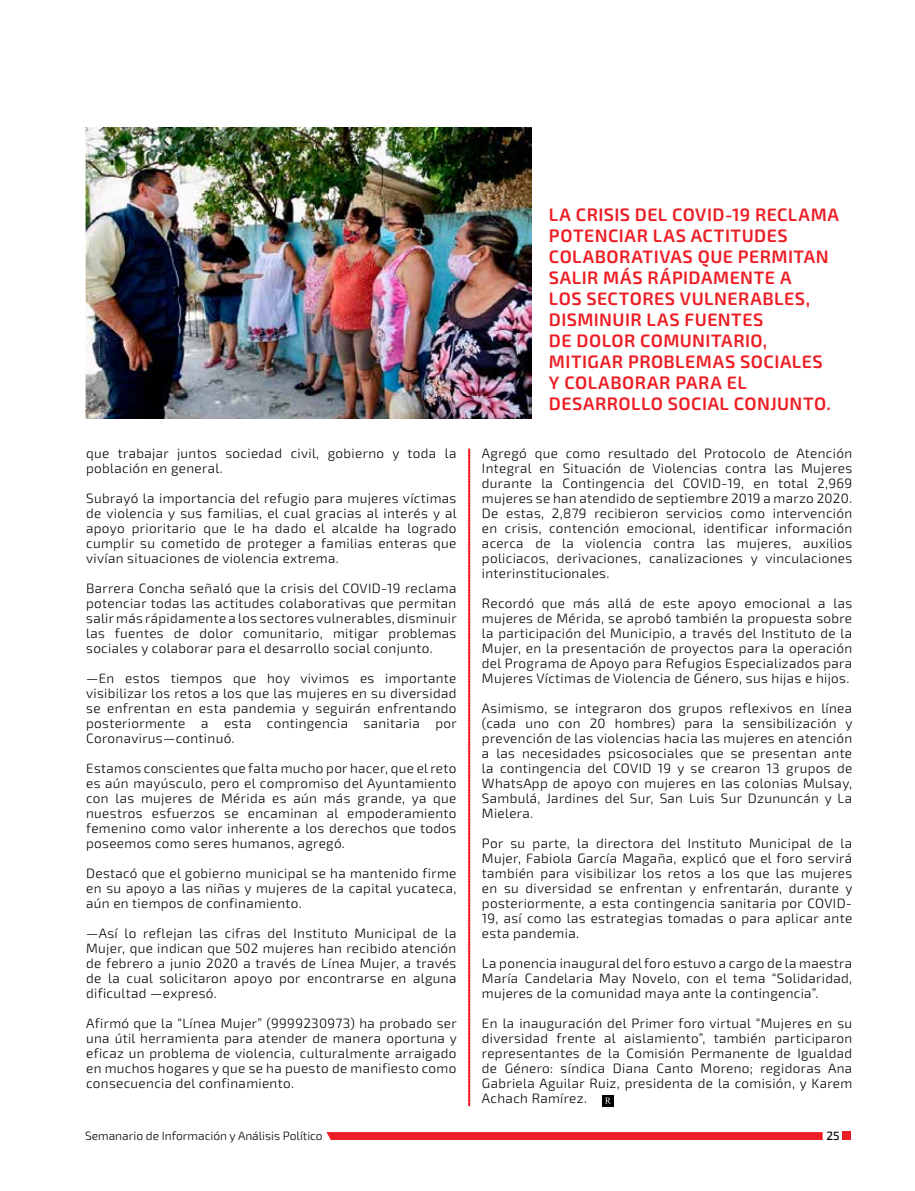
<style>
.page{position:relative;width:915px;height:1191px;background:#fff}
.page>*{position:absolute;margin:0;border:0;box-sizing:border-box;transform-origin:0 0}
.t1{font:600 18px/21px "Exo 2";letter-spacing:.025em;color:#ed1d24}
.t2{font:300 13.5px/15px "Exo 2";letter-spacing:.025em;color:#000;text-align:justify}
.t3{font:300 12px "Exo 2";color:#000}
.t4{font:500 12px "Exo 2";color:#000}
</style>
<div class="page">
<div style="left:842px;top:1131px;width:8px;height:9px;background:#ed1d24"></div>
<svg style="left:326px;top:1132px;width:496px;height:8px;background:#ed2128"></svg>
<svg style="left:468px;top:448px;width:2px;height:658px"></svg>
<div style="left:602px;top:1095px;width:11px;height:11px;background:#000"></div>
<svg style="left:605px;top:1097px;width:5px;height:6px"></svg>
<img style="left:85px;top:127px;width:446px;height:292px">
<p class="t2" style="left:86px;top:446px;width:371px">que trabajar juntos sociedad civil, gobierno y toda la población en general.</p>
<p class="t2" style="left:86px;top:491px;width:372px">Subrayó la importancia del refugio para mujeres víctimas de violencia y sus familias, el cual gracias al interés y al apoyo prioritario que le ha dado el alcalde ha logrado cumplir su cometido de proteger a familias enteras que vivían situaciones de violencia extrema.</p>
<p class="t2" style="left:86px;top:581px;width:372px">Barrera Concha señaló que la crisis del COVID-19 reclama potenciar todas las actitudes colaborativas que permitan salir más rápidamente a los sectores vulnerables, disminuir las fuentes de dolor comunitario, mitigar problemas sociales y colaborar para el desarrollo social conjunto.</p>
<p class="t2" style="left:86px;top:671px;width:372px">—En estos tiempos que hoy vivimos es importante visibilizar los retos a los que las mujeres en su diversidad se enfrentan en esta pandemia y seguirán enfrentando posteriormente a esta contingencia sanitaria por Coronavirus—continuó.</p>
<p class="t2" style="left:86px;top:761px;width:371px">Estamos conscientes que falta mucho por hacer, que el reto es aún mayúsculo, pero el compromiso del Ayuntamiento con las mujeres de Mérida es aún más grande, ya que nuestros esfuerzos se encaminan al empoderamiento femenino como valor inherente a los derechos que todos poseemos como seres humanos, agregó.</p>
<p class="t2" style="left:86px;top:866px;width:371px">Destacó que el gobierno municipal se ha mantenido firme en su apoyo a las niñas y mujeres de la capital yucateca, aún en tiempos de confinamiento.</p>
<p class="t2" style="left:86px;top:926px;width:371px">—Así lo reflejan las cifras del Instituto Municipal de la Mujer, que indican que 502 mujeres han recibido atención de febrero a junio 2020 a través de Línea Mujer, a través de la cual solicitaron apoyo por encontrarse en alguna dificultad —expresó.</p>
<p class="t2" style="left:86px;top:1016px;width:372px">Afirmó que la “Línea Mujer” (9999230973) ha probado ser una útil herramienta para atender de manera oportuna y eficaz un problema de violencia, culturalmente arraigado en muchos hogares y que se ha puesto de manifiesto como consecuencia del confinamiento.</p>
<p class="t1" style="left:549px;top:205px;width:291px">LA CRISIS DEL COVID-19 RECLAMA<br>POTENCIAR LAS ACTITUDES<br>COLABORATIVAS QUE PERMITAN<br>SALIR MÁS RÁPIDAMENTE A<br>LOS SECTORES VULNERABLES,<br>DISMINUIR LAS FUENTES<br>DE DOLOR COMUNITARIO,<br>MITIGAR PROBLEMAS SOCIALES<br>Y COLABORAR PARA EL<br>DESARROLLO SOCIAL CONJUNTO.</p>
<p class="t2" style="left:482px;top:446px;width:371px">Agregó que como resultado del Protocolo de Atención Integral en Situación de Violencias contra las Mujeres durante la Contingencia del COVID-19, en total 2,969 mujeres se han atendido de septiembre 2019 a marzo 2020.<br>De estas, 2,879 recibieron servicios como intervención en crisis, contención emocional, identificar información acerca de la violencia contra las mujeres, auxilios policiacos, derivaciones, canalizaciones y vinculaciones interinstitucionales.</p>
<p class="t2" style="left:482px;top:596px;width:371px">Recordó que más allá de este apoyo emocional a las mujeres de Mérida, se aprobó también la propuesta sobre la participación del Municipio, a través del Instituto de la Mujer, en la presentación de proyectos para la operación del Programa de Apoyo para Refugios Especializados para Mujeres Víctimas de Violencia de Género, sus hijas e hijos.</p>
<p class="t2" style="left:482px;top:701px;width:372px">Asimismo, se integraron dos grupos reflexivos en línea (cada uno con 20 hombres) para la sensibilización y prevención de las violencias hacia las mujeres en atención a las necesidades psicosociales que se presentan ante la contingencia del COVID 19 y se crearon 13 grupos de WhatsApp de apoyo con mujeres en las colonias Mulsay, Sambulá, Jardines del Sur, San Luis Sur Dzununcán y La Mielera.</p>
<p class="t2" style="left:482px;top:836px;width:372px">Por su parte, la directora del Instituto Municipal de la Mujer, Fabiola García Magaña, explicó que el foro servirá también para visibilizar los retos a los que las mujeres en su diversidad se enfrentan y enfrentarán, durante y posteriormente, a esta contingencia sanitaria por COVID-19, así como las estrategias tomadas o para aplicar ante esta pandemia.</p>
<p class="t2" style="left:482px;top:956px;width:371px">La ponencia inaugural del foro estuvo a cargo de la maestra María Candelaria May Novelo, con el tema “Solidaridad, mujeres de la comunidad maya ante la contingencia”.</p>
<p class="t2" style="left:482px;top:1016px;width:371px">En la inauguración del Primer foro virtual “Mujeres en su diversidad frente al aislamiento”, también participaron representantes de la Comisión Permanente de Igualdad de Género: síndica Diana Canto Moreno; regidoras Ana Gabriela Aguilar Ruiz, presidenta de la comisión, y Karem Achach Ramírez.</p>
<p class="t3" style="left:85px;top:1128px;width:239px">Semanario de Información y Análisis Político</p>
<p class="t4" style="left:826px;top:1128px;width:15px">25</p>
</div>
